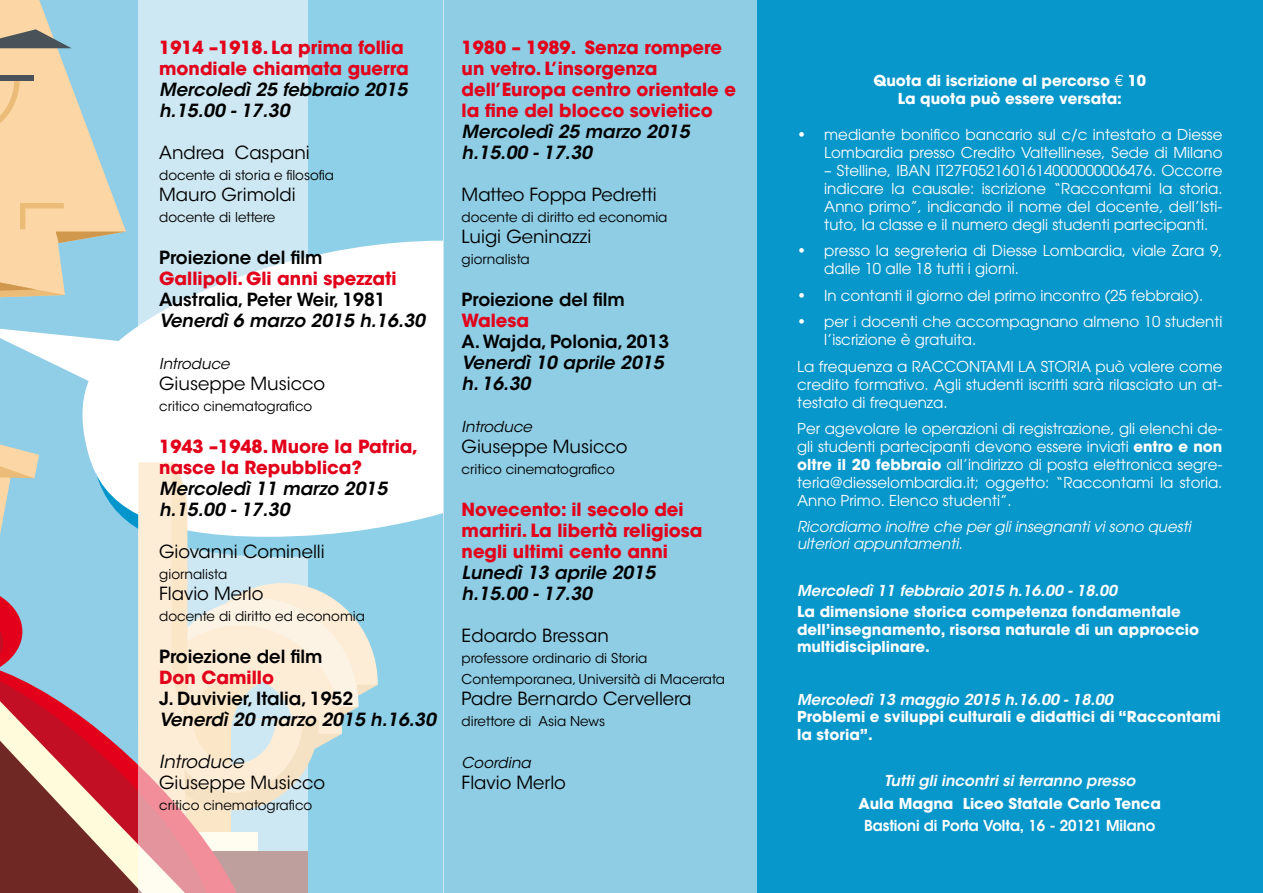
<style>
.page{position:relative;width:1263px;height:893px;background:#fff}
.page>*{position:absolute;margin:0;border:0;box-sizing:border-box;transform-origin:0 0}
.t1{font:700 18px/21px "ITC Avant Garde Std";color:#e2001a}
.t2{font:italic 600 18px/21px "ITC Avant Garde Std";color:#000}
.t3{font:18px "ITC Avant Garde Std";color:#000}
.t4{font:600 18px "ITC Avant Garde Std";color:#000}
.t5{font:italic 18px "ITC Avant Garde Std";color:#000}
.t6{font:15px/18px "Avant Garde";color:#fff;text-align:justify}
.t7{font:700 15px/17.2px "Avant Garde";color:#fff}
.t8{font:italic 600 15px "ITC Avant Garde Std";color:#fff}
.t9{font:italic 15px/17.2px "Avant Garde";color:#fff}
.t10{font:600 15px "Avant Garde";color:#fff}
.t11{font:italic 15px "ITC Avant Garde Std";color:#000}
.t12{font:13.5px/21px "ITC Avant Garde Std";color:#000}
.s1{font-weight:400}
.s2{font-weight:700}
</style>
<div class="page">
<div style="left:757px;top:0;width:506px;height:893px;background:#0897cb"></div>
<svg style="left:0;top:0;width:126px;height:462px;background:#d1d2bd"></svg>
<svg style="left:0;top:81px;width:20px;height:54px"></svg>
<svg style="left:75px;top:241px;width:63px;height:221px;fill:#90cde6"></svg>
<svg style="left:20px;top:203px;width:106px;height:40px;background:#e9cca0"></svg>
<svg style="left:0;top:462px;width:138px;height:431px;background:#a294a0"></svg>
<svg style="left:0;top:29px;width:72px;height:19px"></svg>
<div style="left:0;top:76px;width:34px;height:5px;background:#485258"></div>
<svg style="left:0;top:276px;width:138px;height:167px"></svg>
<div style="left:444px;top:0;width:313px;height:893px;background:#8fcde5"></div>
<svg style="left:138px;top:0;width:306px;height:893px"></svg>
<p class="t1" style="left:159px;top:37px;width:251px">1914 –1918. La prima follia mondiale chiamata guerra</p>
<p class="t2" style="left:159px;top:79px;width:250px">Mercoledì 25 febbraio 2015 h.15.00 - 17.30</p>
<p class="t3" style="left:159px;top:142px;width:152px">Andrea Caspani</p>
<p class="t12" style="left:159px;top:165px;width:176px">docente di storia e filosofia</p>
<p class="t3" style="left:159px;top:184px;width:138px">Mauro Grimoldi</p>
<p class="t12" style="left:159px;top:207px;width:118px">docente di lettere</p>
<p class="t4" style="left:159px;top:246px;width:165px">Proiezione del film</p>
<p class="t1" style="left:159px;top:268px;width:239px">Gallipoli. Gli anni spezzati</p>
<p class="t4" style="left:159px;top:288px;width:228px">Australia, Peter Weir, 1981</p>
<p class="t2" style="left:159px;top:310px;width:267px">Venerdì 6 marzo 2015 h.16.30</p>
<p class="t11" style="left:159px;top:354px;width:72px">Introduce</p>
<p class="t3" style="left:159px;top:373px;width:167px">Giuseppe Musicco</p>
<p class="t12" style="left:159px;top:396px;width:155px">critico cinematografico</p>
<p class="t1" style="left:159px;top:436px;width:261px">1943 –1948. Muore la Patria, nasce la Repubblica?</p>
<p class="t2" style="left:159px;top:478px;width:229px">Mercoledì 11 marzo 2015 h.15.00 - 17.30</p>
<p class="t3" style="left:159px;top:541px;width:167px">Giovanni Cominelli</p>
<p class="t12" style="left:159px;top:564px;width:70px">giornalista</p>
<p class="t3" style="left:159px;top:583px;width:106px">Flavio Merlo</p>
<p class="t12" style="left:159px;top:606px;width:207px">docente di diritto ed economia</p>
<p class="t4" style="left:159px;top:645px;width:165px">Proiezione del film</p>
<p class="t1" style="left:159px;top:667px;width:116px">Don Camillo</p>
<p class="t4" style="left:159px;top:687px;width:195px">J. Duvivier, Italia, 1952</p>
<p class="t2" style="left:159px;top:709px;width:278px">Venerdì 20 marzo 2015 h.16.30</p>
<p class="t5" style="left:159px;top:751px;width:86px">Introduce</p>
<p class="t3" style="left:159px;top:772px;width:167px">Giuseppe Musicco</p>
<p class="t12" style="left:159px;top:795px;width:155px">critico cinematografico</p>
<p class="t1" style="left:462px;top:37px;width:276px">1980 – 1989. Senza rompere un vetro. L’insorgenza dell’Europa centro orientale e la fine del blocco sovietico</p>
<p class="t2" style="left:462px;top:121px;width:229px">Mercoledì 25 marzo 2015 h.15.00 - 17.30</p>
<p class="t3" style="left:462px;top:184px;width:197px">Matteo Foppa Pedretti</p>
<p class="t12" style="left:462px;top:207px;width:207px">docente di diritto ed economia</p>
<p class="t3" style="left:462px;top:226px;width:131px">Luigi Geninazzi</p>
<p class="t12" style="left:462px;top:249px;width:70px">giornalista</p>
<p class="t4" style="left:462px;top:288px;width:165px">Proiezione del film</p>
<p class="t1" style="left:462px;top:310px;width:69px">Walesa</p>
<p class="t4" style="left:462px;top:330px;width:209px">A. Wajda, Polonia, 2013</p>
<p class="t2" style="left:462px;top:352px;width:203px">Venerdì 10 aprile 2015 h. 16.30</p>
<p class="t11" style="left:462px;top:417px;width:72px">Introduce</p>
<p class="t3" style="left:462px;top:436px;width:167px">Giuseppe Musicco</p>
<p class="t12" style="left:462px;top:459px;width:155px">critico cinematografico</p>
<p class="t1" style="left:462px;top:499px;width:242px">Novecento: il secolo dei martiri. La libertà religiosa negli ultimi cento anni</p>
<p class="t2" style="left:462px;top:562px;width:195px">Lunedì 13 aprile 2015 h.15.00 - 17.30</p>
<p class="t3" style="left:462px;top:625px;width:149px">Edoardo Bressan</p>
<p class="t12" style="left:462px;top:648px;width:265px">professore ordinario di Storia<br>Contemporanea, Università di Macerata</p>
<p class="t3" style="left:462px;top:688px;width:231px">Padre Bernardo Cervellera</p>
<p class="t12" style="left:462px;top:711px;width:145px">direttore di Asia News</p>
<p class="t11" style="left:462px;top:753px;width:71px">Coordina</p>
<p class="t3" style="left:462px;top:772px;width:106px">Flavio Merlo</p>
<p class="t7" style="left:873px;top:72px;width:274px;text-align:center">Quota di iscrizione al percorso <span class="s1">€</span> 10<br>La quota può essere versata:</p>
<p class="t6" style="left:797px;top:125px;width:427px;text-align:right">• mediante bonifico bancario sul c/c intestato a Diesse<br>Lombardia presso Credito Valtellinese, Sede di Milano</p>
<p class="t6" style="left:824px;top:161px;width:400px">– Stelline, IBAN IT27F0521601614000000006476. Occorre indicare la causale: iscrizione “Raccontami la storia.<br>Anno primo”, indicando il nome del docente, dell’Isti&shy;tuto, la classe e il numero degli studenti partecipanti.</p>
<p class="t6" style="left:824px;top:242px;width:400px;text-indent:-27px">• presso la segreteria di Diesse Lombardia, viale Zara 9, dalle 10 alle 18 tutti i giorni.</p>
<p class="t6" style="left:797px;top:286px;width:407px">• In contanti il giorno del primo incontro (25 febbraio).</p>
<p class="t6" style="left:824px;top:313px;width:400px;text-indent:-27px">• per i docenti che accompagnano almeno 10 studenti l’iscrizione è gratuita.</p>
<p class="t6" style="left:797px;top:357px;width:427px">La frequenza a RACCONTAMI LA STORIA può valere come credito formativo. Agli studenti iscritti sarà rilasciato un at&shy;testato di frequenza.</p>
<p class="t6" style="left:797px;top:420px;width:427px">Per agevolare le operazioni di registrazione, gli elenchi de&shy;gli studenti partecipanti devono essere inviati <span class="s2">entro e non oltre il 20 febbraio</span> all’indirizzo di posta elettronica segre&shy;teria@diesselombardia.it; oggetto: “Raccontami la storia.<br>Anno Primo. Elenco studenti”.</p>
<p class="t9" style="left:797px;top:518px;width:395px">Ricordiamo inoltre che per gli insegnanti vi sono questi ulteriori appuntamenti.</p>
<p class="t8" style="left:797px;top:581px;width:321px">Mercoledì 11 febbraio 2015 h.16.00 - 18.00</p>
<p class="t7" style="left:797px;top:603px;width:403px">La dimensione storica competenza fondamentale dell’insegnamento, risorsa naturale di un approccio multidisciplinare.</p>
<p class="t8" style="left:797px;top:690px;width:317px">Mercoledì 13 maggio 2015 h.16.00 - 18.00</p>
<p class="t7" style="left:797px;top:708px;width:425px">Problemi e sviluppi culturali e didattici di “Raccontami la storia”.</p>
<p class="t8" style="left:884px;top:771px;width:253px">Tutti gli incontri si terranno presso</p>
<p class="t7" style="left:859px;top:794px;width:304px">Aula Magna Liceo Statale Carlo Tenca</p>
<p class="t10" style="left:864px;top:815px;width:292px">Bastioni di Porta Volta, 16 - 20121 Milano</p>
</div>
